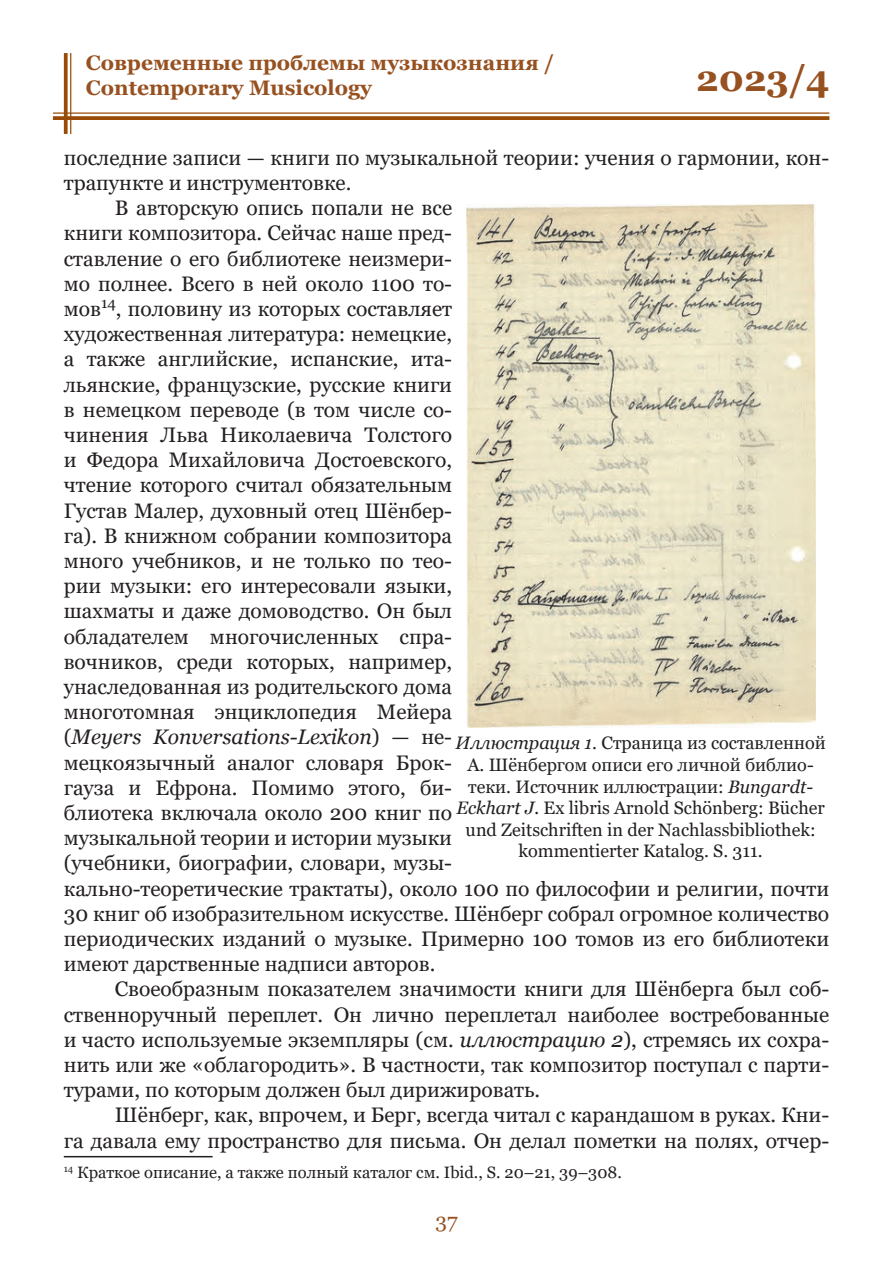
<style>
.page{position:relative;width:893px;height:1263px;background:#fff}
.page>*{position:absolute;margin:0;border:0;box-sizing:border-box;transform-origin:0 0}
.t1{font:700 36px "Georgia";color:#975120}
.t2{font:21px/25.2px "Georgia";color:#231f20}
.t3{font:700 21px/25.2px "Georgia";color:#975120}
.t4{font:21px "Georgia";color:#975120}
.t5{font:18px/21.6px "Georgia";color:#231f20;text-align:center}
.Сноска{font:16.5px "Georgia";color:#231f20}
.s1{font-style:italic}
</style>
<div class="page">
<hr style="left:53px;top:112px;width:776px;height:2px;background:#994b06">
<svg style="left:53px;top:116px;width:776px;height:4px;background:#9e5514"></svg>
<hr style="left:70px;top:53px;width:1px;height:81px;background:#994b06">
<svg style="left:64px;top:53px;width:4px;height:81px"></svg>
<hr style="left:64px;top:1156px;width:149px;height:1px;background:#231f20">
<img style="left:466px;top:205px;width:349px;height:522px">
<p class="t3" style="left:86px;top:50px;width:470px">Современные проблемы музыкознания /<br>Contemporary Musicology</p>
<h1 class="t1" style="left:696px;top:55px;width:135px">2023/4</h1>
<p class="t2" style="left:64px;top:145px;width:767px">последние записи — книги по музыкальной теории: учения о гармонии, кон&shy;трапункте и инструментовке.</p>
<p class="t2" style="left:64px;top:196px;width:767px;text-indent:51px">В авторскую опись попали не все<br>книги композитора. Сейчас наше пред-<br>ставление о его библиотеке неизмери-<br>мо полнее. Всего в ней около 1100 то-<br>мов<sup>14</sup>, половину из которых составляет<br>художественная литература: немецкие,<br>а также английские, испанские, ита-<br>льянские, французские, русские книги<br>в немецком переводе (в том числе со-<br>чинения Льва Николаевича Толстого<br>и Федора Михайловича Достоевского,<br>чтение которого считал обязательным<br>Густав Малер, духовный отец Шёнбер-<br>га). В книжном собрании композитора<br>много учебников, и не только по тео-<br>рии музыки: его интересовали языки,<br>шахматы и даже домоводство. Он был<br>обладателем многочисленных спра-<br>вочников, среди которых, например,<br>унаследованная из родительского дома<br>многотомная энциклопедия Мейера<br>(<span class="s1">Meyers Konversations-Lexikon</span>) — не-<br>мецкоязычный аналог словаря Брок-<br>гауза и Ефрона. Помимо этого, би-<br>блиотека включала около 200 книг по<br>музыкальной теории и истории музыки<br>(учебники, биографии, словари, музы-<br>кально-теоретические трактаты), около 100 по философии и религии, почти 30 книг об изобразительном искусстве. Шёнберг собрал огромное количество периодических изданий о музыке. Примерно 100 томов из его библиотеки имеют дарственные надписи авторов.</p>
<p class="t2" style="left:64px;top:977px;width:767px;text-align:justify;text-indent:51px">Своеобразным показателем значимости книги для Шёнберга был соб&shy;ственноручный переплет. Он лично переплетал наиболее востребованные и часто используемые экземпляры (см. <span class="s1">иллюстрацию 2</span>), стремясь их сохра&shy;нить или же «облагородить». В частности, так композитор поступал с парти&shy;турами, по которым должен был дирижировать.</p>
<p class="t2" style="left:64px;top:1103px;width:767px;text-align:right">Шёнберг, как, впрочем, и Берг, всегда читал с карандашом в руках. Кни-<br>га давала ему пространство для письма. Он делал пометки на полях, отчер-</p>
<p class="Сноска" style="left:64px;top:1162px;width:559px"><sup>14</sup> Краткое описание, а также полный каталог см. Ibid., S. 20–21, 39–308.</p>
<p class="t5" style="left:456px;top:733px;width:372px"><span class="s1">Иллюстрация 1</span>. Страница из составленной А. Шёнбергом описи его личной библио&shy;теки. Источник иллюстрации: <span class="s1">Bungardt-Eckhart J.</span> Ex libris Arnold Schönberg: Bücher und Zeitschriften in der Nachlassbibliothek: kommentierter Katalog. S. 311.</p>
<p class="t4" style="left:435px;top:1207px;width:24px">37</p>
</div>
